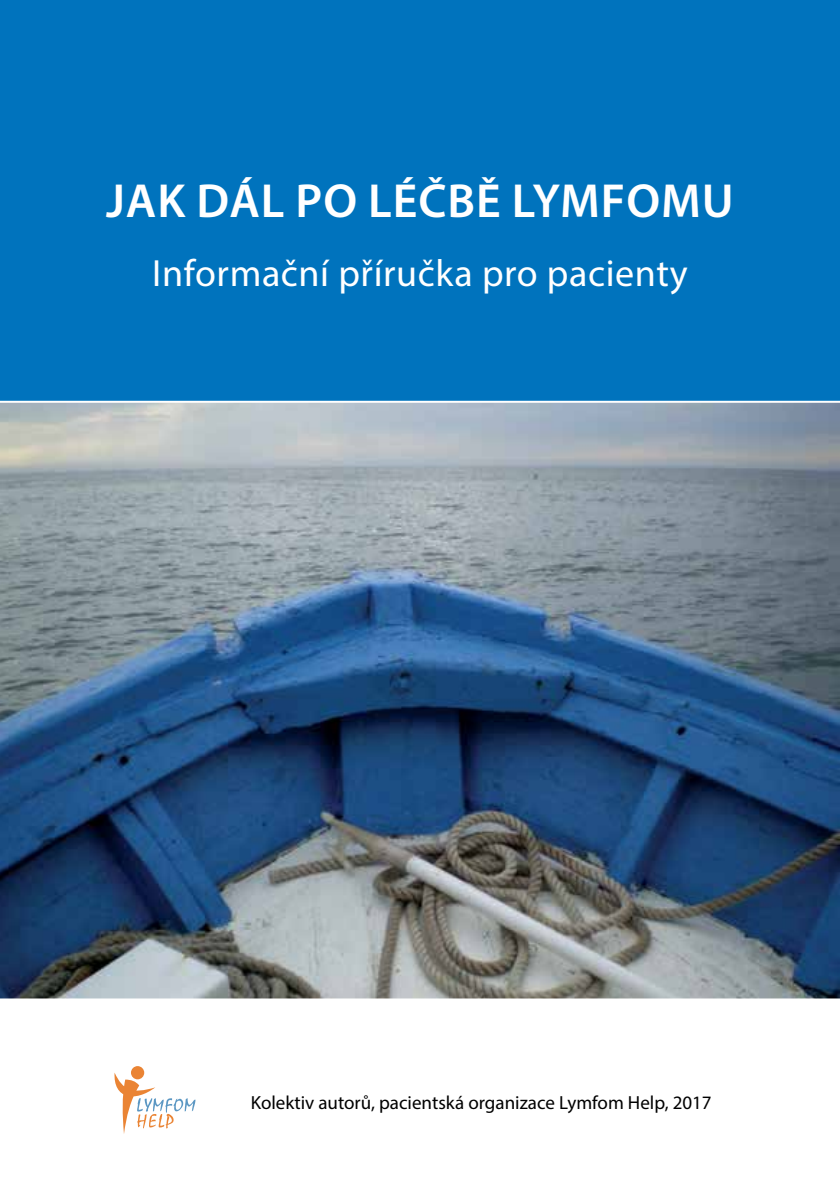
<style>
.page{position:relative;width:840px;height:1191px;background:#fff}
.page>*{position:absolute;margin:0;border:0;box-sizing:border-box;transform-origin:0 0}
.t1{font:600 48px "Myriad Pro";letter-spacing:.02em;color:#fff}
.t2{font:38px "Myriad Pro";letter-spacing:.015em;color:#fff}
.t3{font:19px "Myriad Pro";color:#000}
</style>
<div class="page">
<svg style="left:114px;top:1072px;width:81px;height:62px"></svg>
<div style="left:131px;top:1066px;width:13px;height:13px;background:#ea8434;border-radius:50%"></div>
<div style="left:0;top:0;width:839px;height:947px;background:#0073bd"></div>
<img style="left:0;top:401px;width:839px;height:598px">
<h1 class="t1" style="left:106px;top:171px;width:629px">JAK DÁL PO LÉČBĚ LYMFOMU</h1>
<h2 class="t2" style="left:152px;top:249px;width:536px">Informační příručka pro pacienty</h2>
<p class="t3" style="left:250px;top:1091px;width:462px">Kolektiv autorů, pacientská organizace Lymfom Help, 2017</p>
</div>
